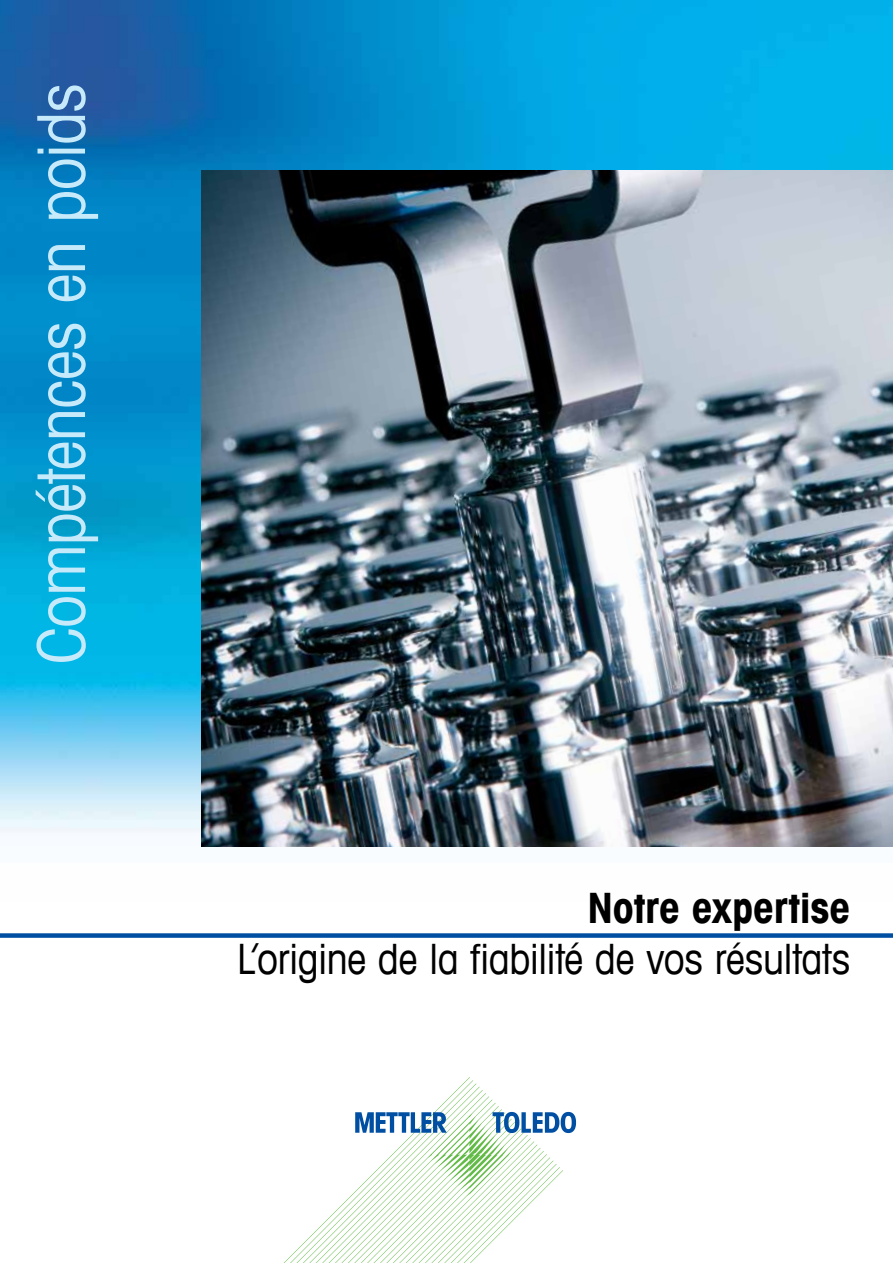
<style>
.page{position:relative;width:893px;height:1263px;background:#fff}
.page>*{position:absolute;margin:0;border:0;box-sizing:border-box;transform-origin:0 0}
.t1{font:condensed 66px "Avant Garde Com";letter-spacing:-.01em;color:#c7eafb}
.t2{font:condensed 42px "Avant Garde Com";letter-spacing:-.01em;color:#000}
.t3{font:700 condensed 42px "Avant Garde Com";letter-spacing:-.005em;color:#000}
</style>
<div class="page">
<svg style="left:284px;top:1077px;width:292px;height:186px"></svg>
<div style="left:0;top:933px;width:893px;height:5px;background:#004fa3"></div>
<img style="left:0;top:0;width:893px;height:847px">
<img style="left:202px;top:170px;width:691px;height:676px">
<h1 class="t1" style="left:21px;top:664px;width:582px;rotate:-90deg">Compétences en poids</h1>
<p class="t3" style="left:588px;top:881px;width:264px">Notre expertise</p>
<p class="t2" style="left:237px;top:933px;width:615px">L’origine de la fiabilité de vos résultats</p>
</div>
